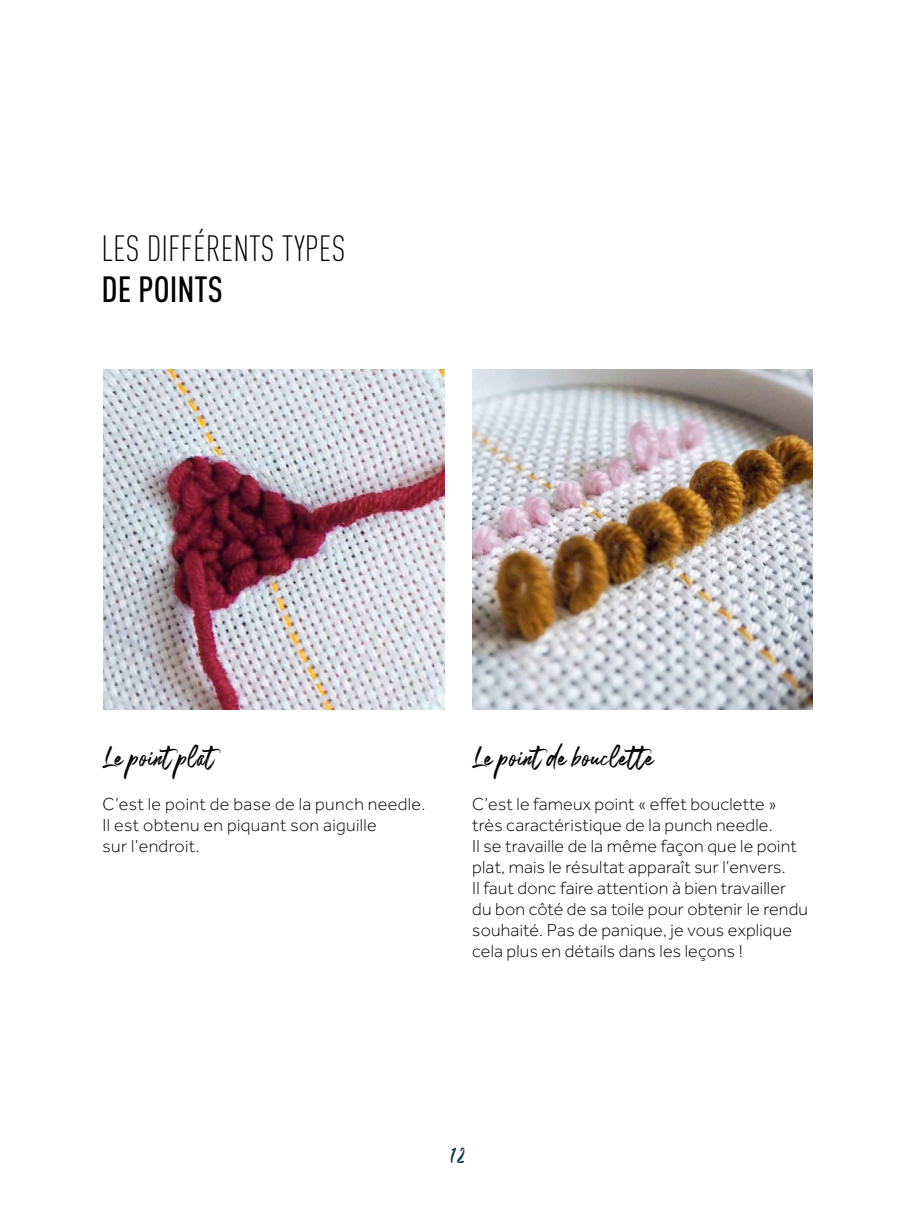
<style>
.page{position:relative;width:915px;height:1212px;background:#fff}
.page>*{position:absolute;margin:0;border:0;box-sizing:border-box;transform-origin:0 0}
.t1{font:300 36px "DIN Cond";color:#000}
.t2{font:500 36px "DIN Cond";color:#000}
.t3{font:30px "Getsu Magic Personal Use";color:#083746}
.t4{font:25.5px "Bellastory";letter-spacing:.02em;color:#000}
.t5{font:300 18px/21px "Effra";letter-spacing:.01em;color:#000}
</style>
<div class="page">
<img style="left:472px;top:369px;width:340px;height:340px">
<img style="left:104px;top:369px;width:340px;height:340px">
<h1 class="t1" style="left:101px;top:228px;width:245px">LES DIFFÉRENTS TYPES</h1>
<h1 class="t2" style="left:101px;top:267px;width:123px">DE POINTS</h1>
<h3 class="t4" style="left:103px;top:742px;width:113px">Le point plat</h3>
<p class="t5" style="left:103px;top:793px;width:324px">C’est le point de base de la punch needle.<br>Il est obtenu en piquant son aiguille<br>sur l’endroit.</p>
<h3 class="t4" style="left:472px;top:742px;width:183px">Le point de bouclette</h3>
<p class="t5" style="left:472px;top:793px;width:337px">C’est le fameux point « effet bouclette » très caractéristique de la punch needle.<br>Il se travaille de la même façon que le point plat, mais le résultat apparaît sur l’envers.<br>Il faut donc faire attention à bien travailler du bon côté de sa toile pour obtenir le rendu souhaité. Pas de panique, je vous explique cela plus en détails dans les leçons !</p>
<h2 class="t3" style="left:450px;top:1143px;width:17px">12</h2>
</div>
